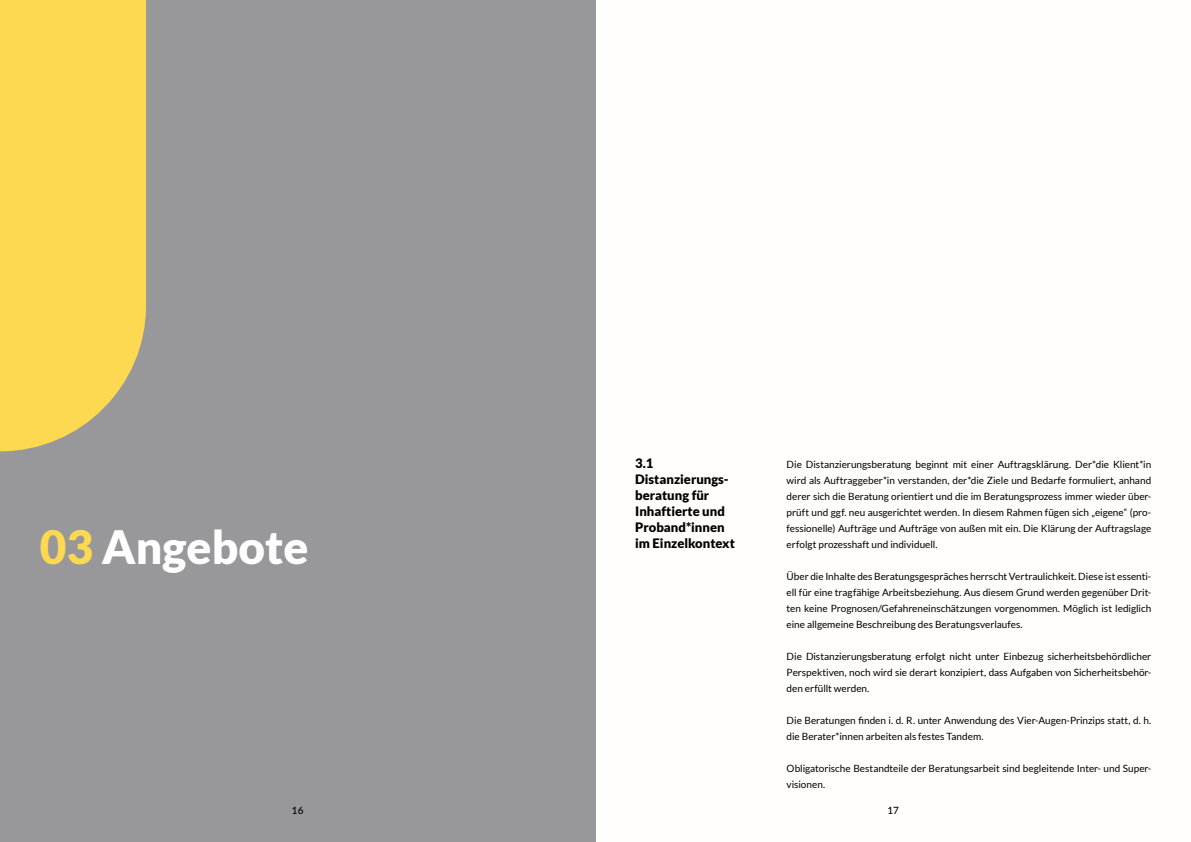
<style>
.page{position:relative;width:1191px;height:842px;background:#fff}
.page>*{position:absolute;margin:0;border:0;box-sizing:border-box;transform-origin:0 0}
.t1{font:900 46px "Lato";color:#fff}
.t2{font:900 13px/16px "Lato";color:#000}
.t3{font:10px/16px "Lato";color:#000;text-align:justify}
.t4{font:500 10px "Lato";color:#000}
.s1{color:#fdd951}
</style>
<div class="page">
<div style="left:0;top:0;width:595px;height:842px;background:#98989a"></div>
<div style="left:0;top:0;width:146px;height:451px;background:#fdd951"></div>
<h1 class="t1" style="left:40px;top:520px;width:270px"><span class="s1">03</span> Angebote</h1>
<h2 class="t2" style="left:635px;top:455px;width:101px">3.1<br>Distanzierungs&shy;beratung für<br>Inhaftierte und<br>Proband*innen im Einzelkontext</h2>
<p class="t3" style="left:786px;top:456px;width:366px">Die Distanzierungsberatung beginnt mit einer Auftragsklärung. Der*die Klient*in wird als Auftraggeber*in verstanden, der*die Ziele und Bedarfe formuliert, anhand derer sich die Beratung orientiert und die im Beratungsprozess immer wieder über&shy;prüft und ggf. neu ausgerichtet werden. In diesem Rahmen fügen sich „eigene“ (pro&shy;fessionelle) Aufträge und Aufträge von außen mit ein. Die Klärung der Auftragslage erfolgt prozesshaft und individuell.</p>
<p class="t3" style="left:786px;top:568px;width:366px">Über die Inhalte des Beratungsgespräches herrscht Vertraulichkeit. Diese ist essenti&shy;ell für eine tragfähige Arbeitsbeziehung. Aus diesem Grund werden gegenüber Drit&shy;ten keine Prognosen/Gefahreneinschätzungen vorgenommen. Möglich ist lediglich eine allgemeine Beschreibung des Beratungsverlaufes.</p>
<p class="t3" style="left:786px;top:648px;width:366px">Die Distanzierungsberatung erfolgt nicht unter Einbezug sicherheitsbehördlicher Perspektiven, noch wird sie derart konzipiert, dass Aufgaben von Sicherheitsbehör&shy;den erfüllt werden.</p>
<p class="t3" style="left:786px;top:712px;width:366px">Die Beratungen finden i. d. R. unter Anwendung des Vier-Augen-Prinzips statt, d. h. die Berater*innen arbeiten als festes Tandem.</p>
<p class="t3" style="left:786px;top:760px;width:366px">Obligatorische Bestandteile der Beratungsarbeit sind begleitende Inter- und Super&shy;visionen.</p>
<p class="t4" style="left:292px;top:803px;width:13px">16</p>
<p class="t4" style="left:887px;top:803px;width:13px">17</p>
</div>
